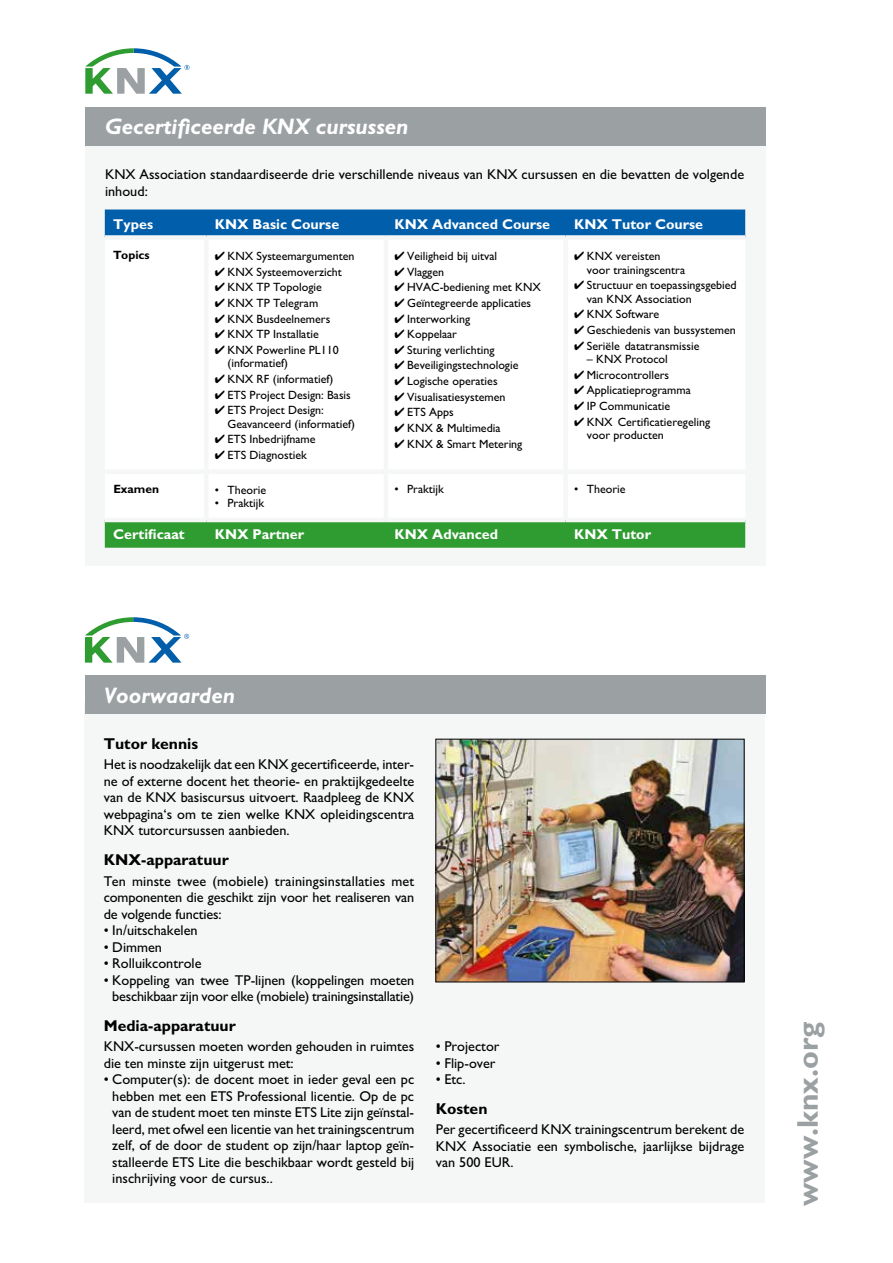
<style>
.page{position:relative;width:893px;height:1263px;background:#fff}
.page>*{position:absolute;margin:0;border:0;box-sizing:border-box;transform-origin:0 0}
.t1{font:700 30px "M Gill Sans";color:#9ba0a3}
.t2{font:italic 700 22.5px "M Gill Sans";color:#fff}
.t3{font:700 15.75px "M Gill Sans";color:#000}
.t4{font:14.25px/16.5px "M Gill Sans";color:#000;text-align:justify}
.t5{font:700 14.25px "M Gill Sans";color:#fff}
.t6{font:12px/13.5px "M Gill Sans";color:#000}
.t7{font:700 12px "M Gill Sans";color:#000}
</style>
<div class="page">
<div style="left:85px;top:702px;width:680px;height:501px;background:#f5f6f6"></div>
<div style="left:85px;top:676px;width:680px;height:38px;background:#9ba0a3"></div>
<div style="left:85px;top:107px;width:680px;height:38px;background:#9ba0a3"></div>
<svg style="left:85px;top:48px;width:105px;height:46px"></svg>
<svg style="left:85px;top:617px;width:104px;height:46px"></svg>
<div style="left:105px;top:210px;width:640px;height:25px;background:#005eaa"></div>
<svg style="left:105px;top:522px;width:640px;height:26px;background:#329d34"></svg>
<img style="left:437px;top:741px;width:305px;height:239px">
<div style="left:435px;top:739px;width:309px;height:243px;border:1px solid #000"></div>
<h2 class="t2" style="left:105px;top:114px;width:305px">Gecertificeerde KNX cursussen</h2>
<p class="t4" style="left:105px;top:166px;width:641px">KNX Association standaardiseerde drie verschillende niveaus van KNX cursussen en die bevatten de volgende inhoud:</p>
<p class="t5" style="left:113px;top:216px;width:41px">Types</p>
<p class="t5" style="left:215px;top:216px;width:126px">KNX Basic Course</p>
<p class="t5" style="left:394px;top:216px;width:157px">KNX Advanced Course</p>
<p class="t5" style="left:574px;top:216px;width:131px">KNX Tutor Course</p>
<p class="t7" style="left:113px;top:248px;width:38px">Topics</p>
<p class="t6" style="left:215px;top:249px;width:141px">✔ KNX Systeemargumenten</p>
<p class="t6" style="left:215px;top:265px;width:129px">✔ KNX Systeemoverzicht</p>
<p class="t6" style="left:215px;top:281px;width:109px">✔ KNX TP Topologie</p>
<p class="t6" style="left:215px;top:296px;width:105px">✔ KNX TP Telegram</p>
<p class="t6" style="left:215px;top:312px;width:117px">✔ KNX Busdeelnemers</p>
<p class="t6" style="left:215px;top:328px;width:106px">✔ KNX TP Installatie</p>
<p class="t6" style="left:227px;top:343px;width:113px;text-indent:-13px">✔ KNX Powerline PL110 (informatief)</p>
<p class="t6" style="left:215px;top:372px;width:120px">✔ KNX RF (informatief)</p>
<p class="t6" style="left:215px;top:388px;width:138px">✔ ETS Project Design: Basis</p>
<p class="t6" style="left:227px;top:404px;width:129px;text-indent:-13px">✔ ETS Project Design:<br>Geavanceerd (informatief)</p>
<p class="t6" style="left:215px;top:433px;width:102px">✔ ETS Inbedrijfname</p>
<p class="t6" style="left:215px;top:448px;width:94px">✔ ETS Diagnostiek</p>
<p class="t6" style="left:587px;top:249px;width:100px;text-indent:-13px">✔ KNX vereisten voor trainingscentra</p>
<p class="t6" style="left:587px;top:278px;width:151px;text-indent:-13px">✔ Structuur en toepassingsgebied van KNX Association</p>
<p class="t6" style="left:574px;top:308px;width:87px">✔ KNX Software</p>
<p class="t6" style="left:574px;top:323px;width:163px">✔ Geschiedenis van bussystemen</p>
<p class="t6" style="left:574px;top:339px;width:127px">✔ Seriële datatransmissie</p>
<p class="t6" style="left:587px;top:352px;width:83px">– KNX Protocol</p>
<p class="t6" style="left:574px;top:368px;width:97px">✔ Microcontrollers</p>
<p class="t6" style="left:574px;top:384px;width:118px">✔ Applicatieprogramma</p>
<p class="t6" style="left:574px;top:399px;width:98px">✔ IP Communicatie</p>
<p class="t6" style="left:587px;top:415px;width:125px;text-indent:-13px">✔ KNX Certificatieregeling voor producten</p>
<p class="t6" style="left:394px;top:249px;width:104px">✔ Veiligheid bij uitval</p>
<p class="t6" style="left:394px;top:265px;width:51px">✔ Vlaggen</p>
<p class="t6" style="left:394px;top:281px;width:148px">✔ HVAC-bediening met KNX</p>
<p class="t6" style="left:394px;top:296px;width:138px">✔ Geïntegreerde applicaties</p>
<p class="t6" style="left:394px;top:312px;width:77px">✔ Interworking</p>
<p class="t6" style="left:394px;top:327px;width:64px">✔ Koppelaar</p>
<p class="t6" style="left:394px;top:343px;width:102px">✔ Sturing verlichting</p>
<p class="t6" style="left:394px;top:359px;width:126px">✔ Beveiligingstechnologie</p>
<p class="t6" style="left:394px;top:374px;width:105px">✔ Logische operaties</p>
<p class="t6" style="left:394px;top:390px;width:112px">✔ Visualisatiesystemen</p>
<p class="t6" style="left:394px;top:406px;width:61px">✔ ETS Apps</p>
<p class="t6" style="left:394px;top:421px;width:108px">✔ KNX &amp; Multimedia</p>
<p class="t6" style="left:394px;top:437px;width:129px">✔ KNX &amp; Smart Metering</p>
<p class="t7" style="left:113px;top:483px;width:47px">Examen</p>
<p class="t6" style="left:215px;top:483px;width:53px">• Theorie</p>
<p class="t6" style="left:215px;top:496px;width:51px">• Praktijk</p>
<p class="t6" style="left:394px;top:483px;width:51px">• Praktijk</p>
<p class="t6" style="left:574px;top:483px;width:53px">• Theorie</p>
<p class="t5" style="left:113px;top:526px;width:73px">Certificaat</p>
<p class="t5" style="left:215px;top:526px;width:91px">KNX Partner</p>
<p class="t5" style="left:394px;top:526px;width:105px">KNX Advanced</p>
<p class="t5" style="left:574px;top:526px;width:79px">KNX Tutor</p>
<h2 class="t2" style="left:104px;top:682px;width:133px">Voorwaarden</h2>
<p class="t3" style="left:104px;top:734px;width:96px">Tutor kennis</p>
<p class="t4" style="left:104px;top:756px;width:312px">Het is noodzakelijk dat een KNX gecertificeerde, inter&shy;ne of externe docent het theorie- en praktijkgedeelte van de KNX basiscursus uitvoert. Raadpleeg de KNX webpagina‘s om te zien welke KNX opleidingscentra KNX tutorcursussen aanbieden.</p>
<p class="t3" style="left:104px;top:851px;width:126px">KNX-apparatuur</p>
<p class="t4" style="left:104px;top:873px;width:312px">Ten minste twee (mobiele) trainingsinstallaties met componenten die geschikt zijn voor het realiseren van de volgende functies:</p>
<p class="t4" style="left:104px;top:922px;width:95px">• In/uitschakelen</p>
<p class="t4" style="left:104px;top:939px;width:60px">• Dimmen</p>
<p class="t4" style="left:104px;top:955px;width:99px">• Rolluikcontrole</p>
<p class="t4" style="left:104px;top:972px;width:312px;text-align:center">• Koppeling van twee TP-lijnen (koppelingen moeten beschikbaar zijn voor elke (mobiele) trainingsinstallatie)</p>
<p class="t3" style="left:104px;top:1016px;width:134px">Media-apparatuur</p>
<p class="t4" style="left:104px;top:1038px;width:312px">KNX-cursussen moeten worden gehouden in ruimtes die ten minste zijn uitgerust met:</p>
<p class="t4" style="left:112px;top:1071px;width:303px;text-indent:-9px">• Computer(s): de docent moet in ieder geval een pc hebben met een ETS Professional licentie. Op de pc van de student moet ten minste ETS Lite zijn geïnstal&shy;leerd, met ofwel een licentie van het trainingscentrum zelf, of de door de student op zijn/haar laptop geïn&shy;stalleerde ETS Lite die beschikbaar wordt gesteld bij inschrijving voor de cursus..</p>
<p class="t4" style="left:436px;top:1038px;width:65px">• Projector</p>
<p class="t4" style="left:436px;top:1055px;width:61px">• Flip-over</p>
<p class="t4" style="left:436px;top:1071px;width:31px">• Etc.</p>
<p class="t3" style="left:436px;top:1099px;width:53px">Kosten</p>
<p class="t4" style="left:436px;top:1121px;width:310px">Per gecertificeerd KNX trainingscentrum berekent de KNX Associatie een symbolische, jaarlijkse bijdrage van 500 EUR.</p>
<h1 class="t1" style="left:791px;top:1206px;width:186px;rotate:-90deg">www.knx.org</h1>
</div>
